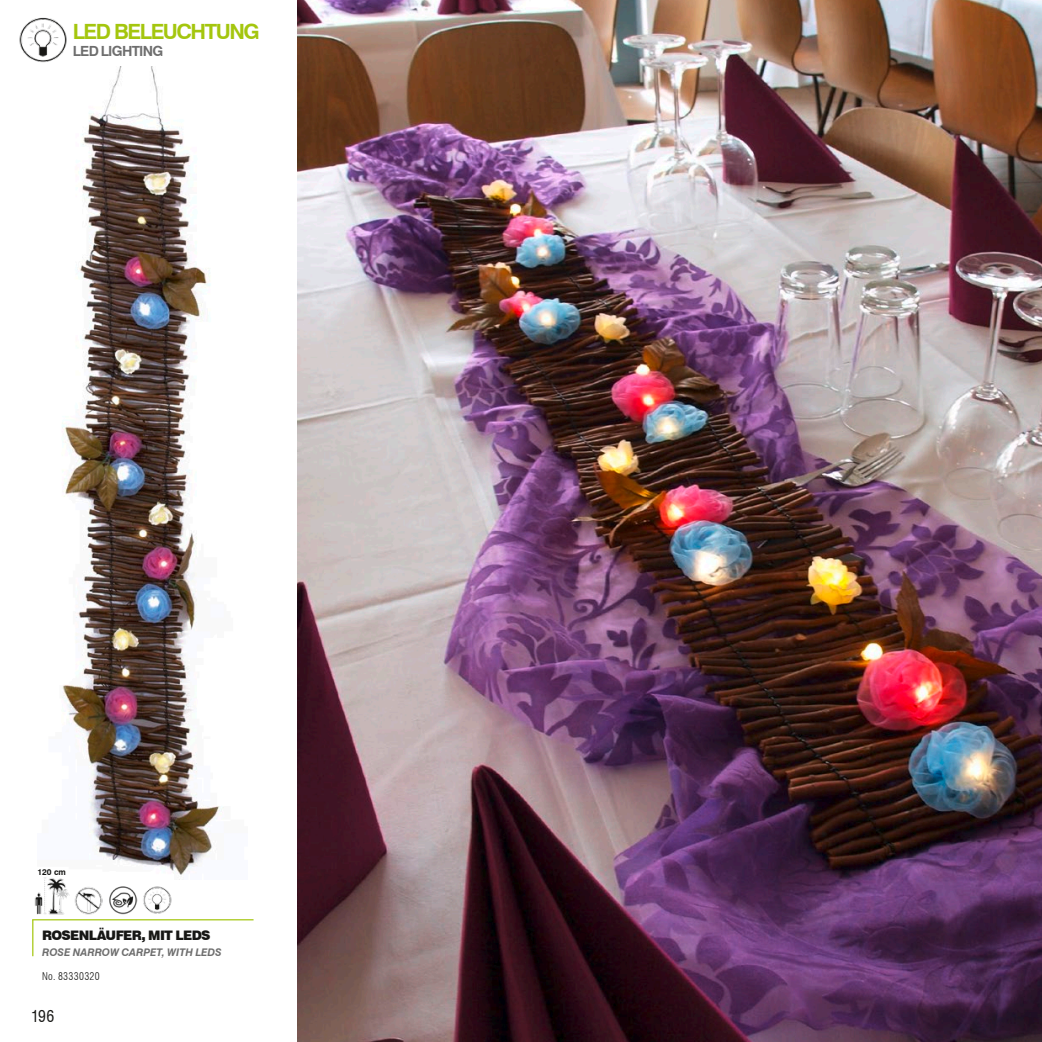
<style>
.page{position:relative;width:1042px;height:1042px;background:#fff}
.page>*{position:absolute;margin:0;border:0;box-sizing:border-box;transform-origin:0 0}
.t1{font:700 21px "Swiss 721 BT";letter-spacing:-.07em;color:#a4c60e}
.t2{font:condensed 15.75px "Swiss 721 BT";color:#171715}
.t3{font:700 14px "Swiss 721 BT";letter-spacing:-.05em;color:#6e6e6e}
.t4{font:900 13.12px "Swiss 721 BT";letter-spacing:-.05em;color:#171715}
.t5{font:italic 700 10.5px "Swiss 721 BT";color:#6e6e6e}
.t6{font:300 condensed 10.5px "Swiss 721 BT";letter-spacing:.035em;color:#171715}
.t7{font:700 8.4px "Swiss 721 BT";color:#171715}
</style>
<div class="page">
<img style="left:62px;top:67px;width:162px;height:808px">
<img style="left:297px;top:0;width:745px;height:1042px">
<hr style="left:32px;top:919px;width:221px;height:1px;background:#a4c60e">
<hr style="left:32px;top:920px;width:1px;height:36px;background:#a4c60e">
<img style="left:34px;top:877px;width:36px;height:38px">
<img style="left:75px;top:887px;width:27px;height:27px">
<img style="left:109px;top:886px;width:28px;height:29px">
<img style="left:143px;top:886px;width:29px;height:28px">
<img style="left:19px;top:17px;width:48px;height:46px">
<p class="t1" style="left:73px;top:19px;width:189px">LED BELEUCHTUNG</p>
<p class="t3" style="left:73px;top:42px;width:92px">LED LIGHTING</p>
<p class="t7" style="left:37px;top:867px;width:30px">120 cm</p>
<p class="t4" style="left:42px;top:927px;width:170px">ROSENLÄUFER, MIT LEDS</p>
<p class="t5" style="left:42px;top:945px;width:181px">ROSE NARROW CARPET, WITH LEDS</p>
<p class="t6" style="left:42px;top:970px;width:59px">No. 83330320</p>
<p class="t2" style="left:31px;top:1006px;width:25px">196</p>
</div>
